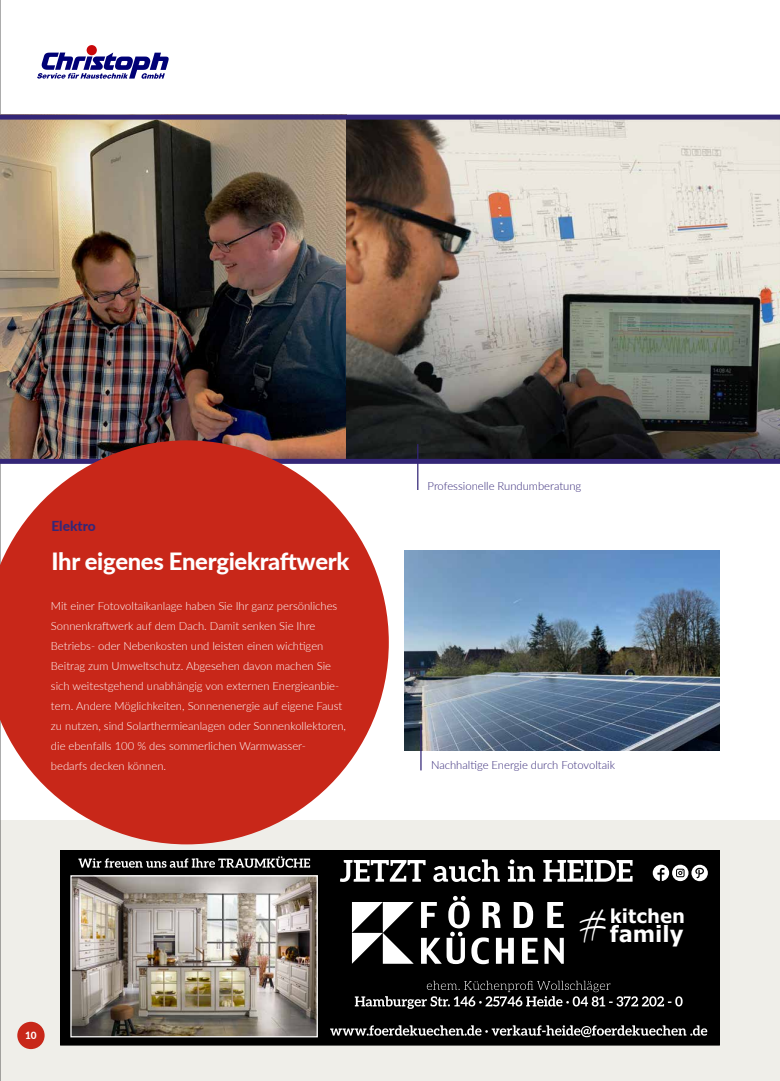
<style>
.page{position:relative;width:780px;height:1081px;background:#fff}
.page>*{position:absolute;margin:0;border:0;box-sizing:border-box;transform-origin:0 0}
.t1{font:55.12px "Angelina";color:#fff;scale:.75 1}
.t2{font:800 23.75px "Lato";letter-spacing:-.01em;color:#fff}
.t3{font:700 22.38px "Verdana";color:#fff;scale:.95 1}
.t4{font:700 19.25px "Verdana";color:#fff;scale:.95 1}
.t5{font:800 13.75px "Lato";color:#342677}
.t6{font:300 11.25px/20px "Lato";color:#fff}
.t7{font:300 11.25px "Lato";color:#342677}
.t8{font:800 10px "Lato";color:#fff}
</style>
<div class="page">
<div style="left:0;top:820px;width:780px;height:261px;background:#efeee9"></div>
<svg style="left:37px;top:45px;width:132px;height:34px"></svg>
<div style="left:17px;top:1022px;width:28px;height:27px;background:#c82719;border-radius:50%"></div>
<hr style="left:0;top:0;width:1px;height:1081px;background:#000">
<div style="left:60px;top:850px;width:659px;height:195px;background:#000"></div>
<svg style="left:330px;top:1025px;width:377px;height:12px"></svg>
<svg style="left:547px;top:902px;width:16px;height:26px"></svg>
<svg style="left:421px;top:896px;width:117px;height:68px"></svg>
<svg style="left:544px;top:938px;width:19px;height:26px"></svg>
<svg style="left:352px;top:902px;width:61px;height:62px"></svg>
<svg style="left:355px;top:981px;width:327px;height:28px"></svg>
<svg style="left:652px;top:864px;width:55px;height:17px"></svg>
<svg style="left:340px;top:859px;width:292px;height:23px"></svg>
<svg style="left:78px;top:856px;width:232px;height:11px"></svg>
<img style="left:72px;top:877px;width:244px;height:158px">
<div style="left:70px;top:875px;width:248px;height:162px;border:1px solid #fff"></div>
<img style="left:0;top:120px;width:346px;height:320px">
<img style="left:346px;top:120px;width:434px;height:339px">
<div style="left:0;top:115px;width:780px;height:5px;background:#342677"></div>
<div style="left:0;top:459px;width:780px;height:5px;background:#342677"></div>
<hr style="left:417px;top:444px;width:1px;height:46px;background:#342677">
<svg style="left:0;top:440px;width:389px;height:404px;fill:#c82719"></svg>
<img style="left:404px;top:550px;width:315px;height:200px">
<hr style="left:420px;top:724px;width:1px;height:46px;background:#342677">
<p class="t5" style="left:51px;top:515px;width:46px">Elektro</p>
<h2 class="t2" style="left:51px;top:544px;width:299px">Ihr eigenes Energiekraftwerk</h2>
<p class="t6" style="left:51px;top:595px;width:296px">Mit einer Fotovoltaikanlage haben Sie Ihr ganz persönliches Sonnenkraftwerk auf dem Dach. Damit senken Sie Ihre Betriebs- oder Nebenkosten und leisten einen wichtigen Beitrag zum Umweltschutz. Abgesehen davon machen Sie sich weitestgehend unabhängig von externen Energieanbie&shy;tern. Andere Möglichkeiten, Sonnenenergie auf eigene Faust zu nutzen, sind Solarthermieanlagen oder Sonnenkollektoren, die ebenfalls 100 % des sommerlichen Warmwasser-<br>bedarfs decken können.</p>
<p class="t8" style="left:25px;top:1028px;width:13px">10</p>
<p class="t7" style="left:427px;top:478px;width:155px">Professionelle Rundumberatung</p>
<p class="t7" style="left:431px;top:757px;width:185px">Nachhaltige Energie durch Fotovoltaik</p>
<h3 class="t4" style="left:609px;top:903px;width:81px">kitchen</h3>
<h1 class="t1" style="left:579px;top:907px;width:37px">#</h1>
<h3 class="t3" style="left:609px;top:919px;width:79px">family</h3>
</div>
